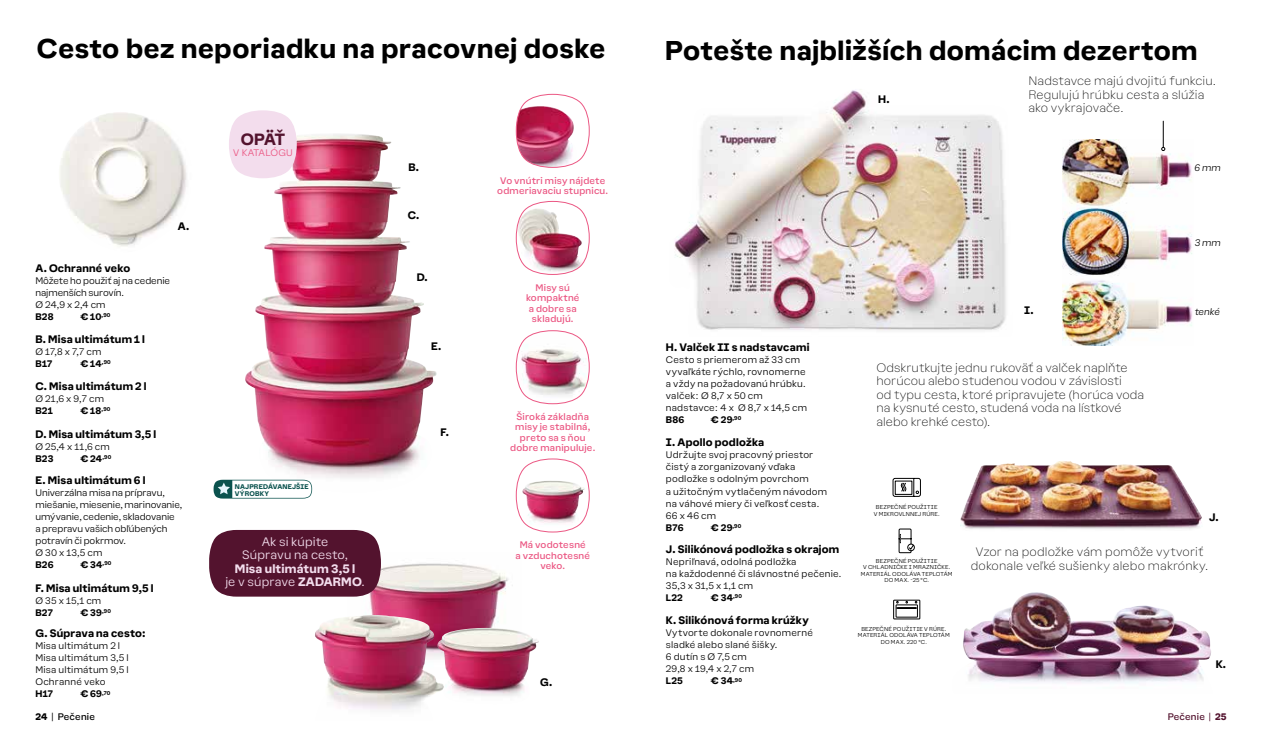
<style>
.page{position:relative;width:1262px;height:745px;background:#fff}
.page>*{position:absolute;margin:0;border:0;box-sizing:border-box;transform-origin:0 0}
.t1{font:700 25px "Earl Sans";letter-spacing:.025em;color:#000}
.t2{font:700 15px "Earl Sans";color:#53132e}
.t3{font:100 11.25px/13.5px "Earl Sans";letter-spacing:.005em;color:#000}
.t4{font:700 11.25px/13.5px "Earl Sans";letter-spacing:.02em;color:#f3dded;text-align:center}
.t5{font:300 11.25px/13.5px "Earl Sans";letter-spacing:.015em;color:#f3dded;text-align:center}
.t6{font:700 10px "Earl Sans";letter-spacing:.02em;color:#000}
.t7{font:300 8.75px/12px "Earl Sans";letter-spacing:.02em;color:#000}
.t8{font:300 8.75px/12px "Earl Sans";letter-spacing:-.005em;color:#000}
.t9{font:8.75px/10.5px "Earl Sans";letter-spacing:.025em;color:#eb5783;text-align:center}
.t10{font:700 8.75px "Earl Sans";letter-spacing:.025em;color:#000}
.t11{font:italic 300 8.75px "Earl Sans";letter-spacing:.005em;color:#000}
.t12{font:8.75px "Earl Sans";letter-spacing:.02em;color:#000}
.t13{font:8.75px "Earl Sans";letter-spacing:.02em;color:#53132e}
.t14{font:300 8.75px "Earl Sans";letter-spacing:.025em;color:#eb5783}
.t15{font:700 6.25px/7.5px "Earl Sans";letter-spacing:.03em;color:#0b524e}
.t16{font:300 5.25px/6.2px "Earl Sans";letter-spacing:.025em;color:#000;text-align:center}
.s1{font-weight:300}
.s2{font-weight:900}
</style>
<div class="page">
<img style="left:1062px;top:139px;width:131px;height:206px">
<img style="left:347px;top:563px;width:166px;height:64px">
<img style="left:315px;top:614px;width:129px;height:96px">
<img style="left:437px;top:627px;width:102px;height:77px">
<svg style="left:516px;top:94px;width:73px;height:73px"></svg>
<img style="left:516px;top:201px;width:73px;height:73px">
<svg style="left:516px;top:330px;width:73px;height:74px"></svg>
<svg style="left:516px;top:458px;width:73px;height:74px"></svg>
<img style="left:245px;top:134px;width:188px;height:357px">
<img style="left:60px;top:112px;width:127px;height:135px">
<img style="left:960px;top:461px;width:242px;height:68px">
<img style="left:963px;top:592px;width:248px;height:91px">
<img style="left:674px;top:90px;width:332px;height:241px">
<svg style="left:1161px;top:121px;width:4px;height:30px"></svg>
<svg style="left:898px;top:528px;width:16px;height:25px"></svg>
<svg style="left:892px;top:477px;width:29px;height:19px"></svg>
<svg style="left:893px;top:599px;width:27px;height:20px"></svg>
<svg style="left:213px;top:479px;width:99px;height:19px"></svg>
<svg style="left:209px;top:529px;width:172px;height:67px;background:#5d2039"></svg>
<svg style="left:229px;top:110px;width:68px;height:68px;background:#f4dfed"></svg>
<h1 class="t1" style="left:37px;top:27px;width:570px">Cesto bez neporiadku na pracovnej doske</h1>
<p class="t6" style="left:178px;top:218px;width:13px">A.</p>
<p class="t6" style="left:35px;top:259px;width:96px">A. Ochranné veko</p>
<p class="t8" style="left:35px;top:273px;width:136px">Môžete ho použiť aj na cedenie najmenších surovín.<br>Ø 24,9 x 2,4 cm</p>
<p class="t10" style="left:35px;top:308px;width:20px">B28</p>
<p class="t10" style="left:80px;top:308px;width:31px">€ 10<sup>,90</sup></p>
<p class="t6" style="left:35px;top:330px;width:111px">B. Misa ultimátum 1 l</p>
<p class="t7" style="left:35px;top:345px;width:67px">Ø 17,8 x 7,7 cm</p>
<p class="t10" style="left:35px;top:356px;width:18px">B17</p>
<p class="t10" style="left:80px;top:356px;width:32px">€ 14<sup>,90</sup></p>
<p class="t6" style="left:35px;top:377px;width:113px">C. Misa ultimátum 2 l</p>
<p class="t7" style="left:35px;top:392px;width:70px">Ø 21,6 x 9,7 cm</p>
<p class="t10" style="left:35px;top:403px;width:19px">B21</p>
<p class="t10" style="left:80px;top:403px;width:32px">€ 18<sup>,90</sup></p>
<p class="t6" style="left:35px;top:425px;width:122px">D. Misa ultimátum 3,5 l</p>
<p class="t7" style="left:35px;top:439px;width:76px">Ø 25,4 x 11,6 cm</p>
<p class="t10" style="left:35px;top:450px;width:19px">B23</p>
<p class="t10" style="left:80px;top:450px;width:32px">€ 24<sup>,90</sup></p>
<p class="t6" style="left:35px;top:471px;width:111px">E. Misa ultimátum 6 l</p>
<p class="t8" style="left:35px;top:486px;width:148px">Univerzálna misa na prípravu, miešanie, miesenie, marinovanie, umývanie, cedenie, skladovanie a prepravu vašich obľúbených potravín či pokrmov.<br>Ø 30 x 13,5 cm</p>
<p class="t10" style="left:35px;top:557px;width:20px">B26</p>
<p class="t10" style="left:80px;top:557px;width:33px">€ 34<sup>,90</sup></p>
<p class="t6" style="left:35px;top:578px;width:119px">F. Misa ultimátum 9,5 l</p>
<p class="t7" style="left:35px;top:593px;width:67px">Ø 35 x 15,1 cm</p>
<p class="t10" style="left:35px;top:604px;width:19px">B27</p>
<p class="t10" style="left:80px;top:604px;width:32px">€ 39<sup>,90</sup></p>
<p class="t6" style="left:35px;top:624px;width:112px">G. Súprava na cesto:</p>
<p class="t7" style="left:35px;top:639px;width:95px">Misa ultimátum 2 l<br>Misa ultimátum 3,5 l<br>Misa ultimátum 9,5 l<br>Ochranné veko</p>
<p class="t10" style="left:35px;top:686px;width:19px">H17</p>
<p class="t10" style="left:80px;top:686px;width:31px">€ 69<sup>,70</sup></p>
<h2 class="t2" style="left:241px;top:127px;width:46px">OPÄŤ</h2>
<p class="t14" style="left:233px;top:145px;width:61px">V KATALÓGU</p>
<p class="t15" style="left:235px;top:481px;width:75px">NAJPREDÁVANEJŠIE<br>VÝROBKY</p>
<p class="t5" style="left:242px;top:533px;width:107px">Ak si kúpite<br>Súpravu na cesto,</p>
<p class="t4" style="left:225px;top:560px;width:141px">Misa ultimátum 3,5 l<br><span class="s1">je v súprave</span> ZADARMO<span class="s1">.</span></p>
<p class="t6" style="left:408px;top:158px;width:12px">B.</p>
<p class="t6" style="left:408px;top:206px;width:13px">C.</p>
<p class="t6" style="left:417px;top:268px;width:13px">D.</p>
<p class="t6" style="left:431px;top:337px;width:12px">E.</p>
<p class="t6" style="left:440px;top:423px;width:10px">F.</p>
<p class="t9" style="left:497px;top:174px;width:112px">Vo vnútri misy nájdete odmeriavaciu stupnicu.</p>
<p class="t9" style="left:526px;top:281px;width:55px">Misy sú kompaktné a dobre sa skladujú.</p>
<p class="t9" style="left:510px;top:410px;width:87px">Široká základňa misy je stabilná, preto sa s ňou dobre manipuluje.</p>
<p class="t9" style="left:515px;top:539px;width:76px">Má vodotesné<br>a vzduchotesné veko.</p>
<p class="t6" style="left:540px;top:673px;width:14px">G.</p>
<h1 class="t1" style="left:665px;top:29px;width:533px">Potešte najbližších domácim dezertom</h1>
<p class="t6" style="left:878px;top:91px;width:13px">H.</p>
<p class="t3" style="left:1028px;top:73px;width:189px">Nadstavce majú dvojitú funkciu.<br>Regulujú hrúbku cesta a slúžia ako vykrajovače.</p>
<p class="t11" style="left:1194px;top:160px;width:28px">6 mm</p>
<p class="t11" style="left:1194px;top:235px;width:28px">3 mm</p>
<p class="t6" style="left:666px;top:338px;width:145px">H. Valček II s nadstavcami</p>
<p class="t7" style="left:666px;top:353px;width:143px">Cesto s priemerom až 33 cm vyvaľkáte rýchlo, rovnomerne a vždy na požadovanú hrúbku. valček: Ø 8,7 x 50 cm nadstavce: 4 x Ø 8,7 x 14,5 cm</p>
<p class="t10" style="left:666px;top:412px;width:20px">B86</p>
<p class="t10" style="left:711px;top:412px;width:32px">€ 29<sup>,90</sup></p>
<p class="t6" style="left:666px;top:433px;width:100px">I. Apollo podložka</p>
<p class="t7" style="left:666px;top:448px;width:163px">Udržujte svoj pracovný priestor čistý a zorganizovaný vďaka podložke s odolným povrchom<br>a užitočným vytlačeným návodom na váhové miery či veľkosť cesta.<br>66 x 46 cm</p>
<p class="t10" style="left:666px;top:519px;width:19px">B76</p>
<p class="t10" style="left:711px;top:519px;width:32px">€ 29<sup>,90</sup></p>
<p class="t6" style="left:666px;top:540px;width:175px">J. Silikónová podložka s okrajom</p>
<p class="t7" style="left:666px;top:554px;width:177px">Nepriľnavá, odolná podložka<br>na každodenné či slávnostné pečenie.<br>35,3 x 31,5 x 1,1 cm</p>
<p class="t10" style="left:666px;top:589px;width:18px">L22</p>
<p class="t10" style="left:711px;top:589px;width:33px">€ 34<sup>,90</sup></p>
<p class="t6" style="left:666px;top:611px;width:144px">K. Silikónová forma krúžky</p>
<p class="t7" style="left:666px;top:626px;width:148px">Vytvorte dokonale rovnomerné sladké alebo slané šišky.<br>6 dutín s Ø 7,5 cm<br>29,8 x 19,4 x 2,7 cm</p>
<p class="t10" style="left:666px;top:673px;width:18px">L25</p>
<p class="t10" style="left:711px;top:673px;width:33px">€ 34<sup>,90</sup></p>
<p class="t6" style="left:1024px;top:301px;width:11px">I.</p>
<p class="t11" style="left:1194px;top:304px;width:27px">tenké</p>
<p class="t3" style="left:876px;top:359px;width:269px">Odskrutkujte jednu rukoväť a valček naplňte horúcou alebo studenou vodou v závislosti<br>od typu cesta, ktoré pripravujete (horúca voda na kysnuté cesto, studená voda na lístkové alebo krehké cesto).</p>
<p class="t16" style="left:873px;top:503px;width:67px">BEZPEČNÉ POUŽITIE<br>V MIKROVLNNEJ RÚRE.</p>
<p class="t6" style="left:1208px;top:508px;width:11px">J.</p>
<p class="t16" style="left:861px;top:557px;width:93px">BEZPEČNÉ POUŽITIE<br>V CHLADNIČKE I MRAZNIČKE.<br>MATERIÁL ODOLÁVA TEPLOTÁM<br>DO MAX. -25 °C.</p>
<p class="t16" style="left:858px;top:625px;width:93px">BEZPEČNÉ POUŽITIE V RÚRE.<br>MATERIÁL ODOLÁVA TEPLOTÁM<br>DO MAX. 220 °C.</p>
<p class="t3" style="left:970px;top:544px;width:239px;text-align:center">Vzor na podložke vám pomôže vytvoriť dokonale veľké sušienky alebo makrónky.</p>
<p class="t6" style="left:1215px;top:655px;width:12px">K.</p>
<p class="t12" style="left:35px;top:709px;width:61px"><span class="s2">24</span> | Pečenie</p>
<p class="t13" style="left:1167px;top:709px;width:60px">Pečenie | <span class="s2">25</span></p>
</div>
